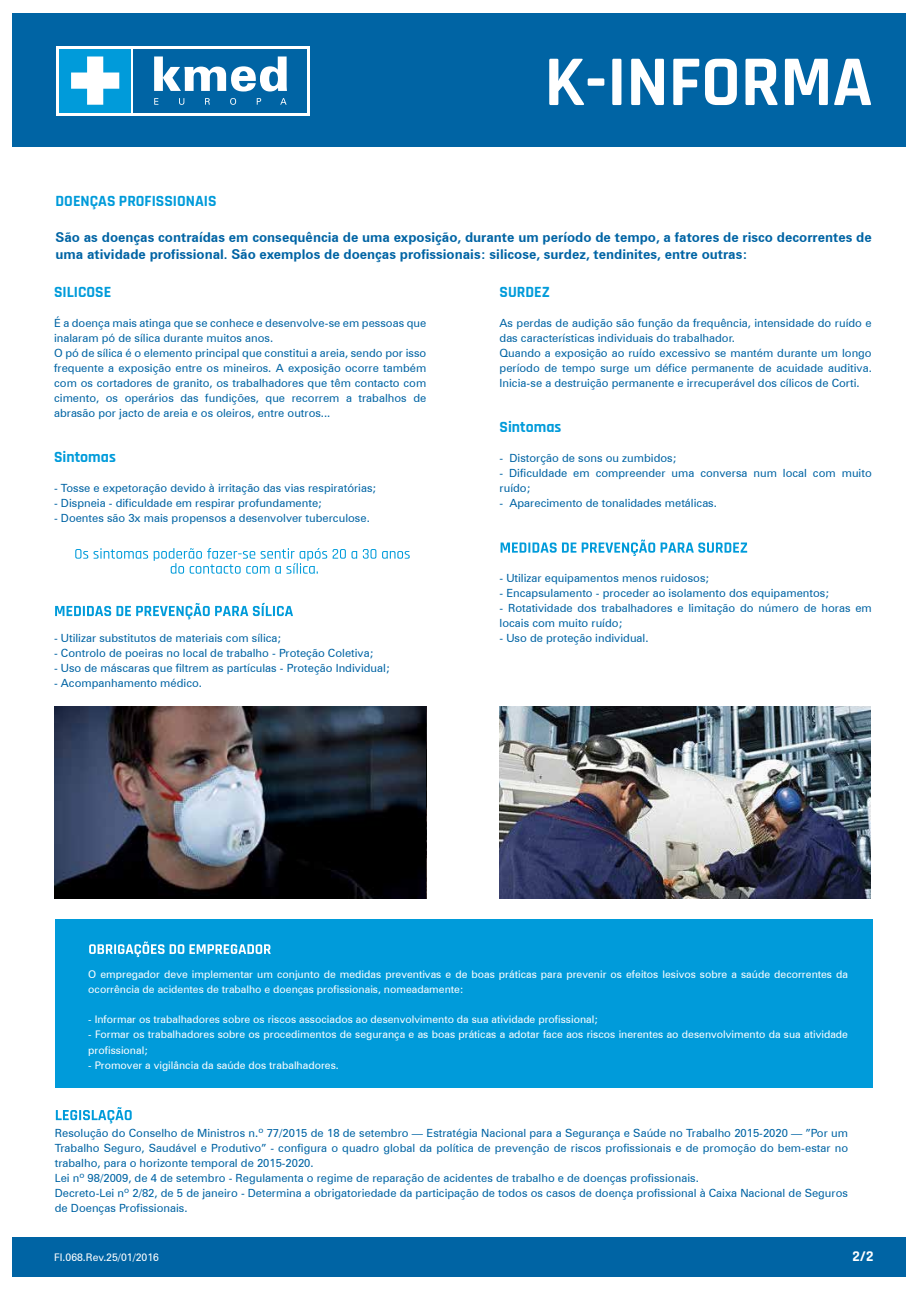
<style>
.page{position:relative;width:919px;height:1289px;background:#fff}
.page>*{position:absolute;margin:0;border:0;box-sizing:border-box;transform-origin:0 0}
.t1{font:700 72px "Rajdhani";color:#fff}
.t2{font:700 15.75px "Rajdhani";color:#009bda}
.t3{font:700 15px "Rajdhani";color:#fff}
.t4{font:700 13.5px/16.5px "Zurich BT";color:#0064a4}
.t5{font:11.25px/15px "Zurich BT";color:#0064a4}
.t6{font:10.5px/15px "Zurich BT";color:#fff}
</style>
<div class="page">
<div style="left:55px;top:918px;width:817px;height:169px;background:#009bda"></div>
<div style="left:13px;top:1236px;width:893px;height:40px;background:#0064a4"></div>
<div style="left:13px;top:13px;width:893px;height:133px;background:#0064a4"></div>
<svg style="left:57px;top:46px;width:253px;height:69px;background:#d8e9f3"></svg>
<div style="left:134px;top:49px;width:173px;height:63px;background:#0064a4"></div>
<div style="left:59px;top:49px;width:72px;height:63px;background:#009bda"></div>
<svg style="left:154px;top:56px;width:133px;height:35px"></svg>
<svg style="left:154px;top:98px;width:4px;height:7px"></svg>
<svg style="left:179px;top:98px;width:5px;height:7px"></svg>
<svg style="left:205px;top:98px;width:5px;height:7px"></svg>
<svg style="left:230px;top:98px;width:6px;height:7px"></svg>
<svg style="left:257px;top:98px;width:4px;height:7px"></svg>
<svg style="left:280px;top:98px;width:6px;height:7px"></svg>
<svg style="left:71px;top:56px;width:48px;height:49px"></svg>
<svg style="left:500px;top:542px;width:56px;height:10px"></svg>
<svg style="left:562px;top:539px;width:185px;height:17px"></svg>
<svg style="left:89px;top:941px;width:182px;height:16px"></svg>
<img style="left:54px;top:706px;width:371px;height:192px">
<img style="left:499px;top:706px;width:371px;height:192px">
<svg style="left:56px;top:1107px;width:76px;height:16px"></svg>
<svg style="left:55px;top:603px;width:238px;height:16px"></svg>
<svg style="left:75px;top:548px;width:73px;height:10px"></svg>
<svg style="left:363px;top:549px;width:13px;height:9px"></svg>
<svg style="left:382px;top:551px;width:27px;height:7px"></svg>
<svg style="left:154px;top:548px;width:203px;height:25px"></svg>
<h1 class="t1" style="left:544px;top:38px;width:329px">K-INFORMA</h1>
<h2 class="t2" style="left:56px;top:191px;width:162px">DOENÇAS PROFISSIONAIS</h2>
<p class="t4" style="left:56px;top:229px;width:817px">São as doenças contraídas em consequência de uma exposição, durante um período de tempo, a fatores de risco decorrentes de uma atividade profissional. São exemplos de doenças profissionais: silicose, surdez, tendinites, entre outras:</p>
<h2 class="t2" style="left:54px;top:282px;width:59px">SILICOSE</h2>
<p class="t5" style="left:54px;top:315px;width:374px">É a doença mais atinga que se conhece e desenvolve-se em pessoas que inalaram pó de sílica durante muitos anos.<br>O pó de sílica é o elemento principal que constitui a areia, sendo por isso frequente a exposição entre os mineiros. A exposição ocorre também com os cortadores de granito, os trabalhadores que têm contacto com cimento, os operários das fundições, que recorrem a trabalhos de abrasão por jacto de areia e os oleiros, entre outros...</p>
<h2 class="t2" style="left:54px;top:447px;width:63px">Sintomas</h2>
<p class="t5" style="left:54px;top:480px;width:324px">- Tosse e expetoração devido à irritação das vias respiratórias;</p>
<p class="t5" style="left:54px;top:495px;width:270px">- Dispneia - dificuldade em respirar profundamente;</p>
<p class="t5" style="left:54px;top:510px;width:317px">- Doentes são 3x mais propensos a desenvolver tuberculose.</p>
<h2 class="t2" style="left:499px;top:282px;width:52px">SURDEZ</h2>
<p class="t5" style="left:499px;top:315px;width:374px">As perdas de audição são função da frequência, intensidade do ruído e das características individuais do trabalhador.<br>Quando a exposição ao ruído excessivo se mantém durante um longo período de tempo surge um défice permanente de acuidade auditiva.<br>Inicia-se a destruição permanente e irrecuperável dos cílicos de Corti.</p>
<h2 class="t2" style="left:499px;top:417px;width:63px">Sintomas</h2>
<p class="t5" style="left:499px;top:450px;width:179px">- Distorção de sons ou zumbidos;</p>
<p class="t5" style="left:499px;top:465px;width:374px">- Dificuldade em compreender uma conversa num local com muito ruído;</p>
<p class="t5" style="left:499px;top:495px;width:219px">- Aparecimento de tonalidades metálicas.</p>
<p class="t5" style="left:54px;top:630px;width:229px">- Utilizar substitutos de materiais com sílica;</p>
<p class="t5" style="left:54px;top:645px;width:321px">- Controlo de poeiras no local de trabalho - Proteção Coletiva;</p>
<p class="t5" style="left:54px;top:660px;width:337px">- Uso de máscaras que filtrem as partículas - Proteção Individual;</p>
<p class="t5" style="left:54px;top:675px;width:149px">- Acompanhamento médico.</p>
<p class="t5" style="left:499px;top:570px;width:212px">- Utilizar equipamentos menos ruidosos;</p>
<p class="t5" style="left:499px;top:585px;width:331px">- Encapsulamento - proceder ao isolamento dos equipamentos;</p>
<p class="t5" style="left:499px;top:600px;width:374px">- Rotatividade dos trabalhadores e limitação do número de horas em locais com muito ruído;</p>
<p class="t5" style="left:499px;top:630px;width:150px">- Uso de proteção individual.</p>
<p class="t6" style="left:88px;top:967px;width:761px">O empregador deve implementar um conjunto de medidas preventivas e de boas práticas para prevenir os efeitos lesivos sobre a saúde decorrentes da ocorrência de acidentes de trabalho e doenças profissionais, nomeadamente:</p>
<p class="t6" style="left:88px;top:1012px;width:511px">- Informar os trabalhadores sobre os riscos associados ao desenvolvimento da sua atividade profissional;</p>
<p class="t6" style="left:88px;top:1027px;width:761px">- Formar os trabalhadores sobre os procedimentos de segurança e as boas práticas a adotar face aos riscos inerentes ao desenvolvimento da sua atividade profissional;</p>
<p class="t6" style="left:88px;top:1057px;width:252px">- Promover a vigilância da saúde dos trabalhadores.</p>
<p class="t5" style="left:55px;top:1124px;width:794px">Resolução do Conselho de Ministros n.º 77/2015 de 18 de setembro — Estratégia Nacional para a Segurança e Saúde no Trabalho 2015-2020 — ”Por um Trabalho Seguro, Saudável e Produtivo” - configura o quadro global da política de prevenção de riscos profissionais e de promoção do bem-estar no trabalho, para o horizonte temporal de 2015-2020.<br>Lei nº 98/2009, de 4 de setembro - Regulamenta o regime de reparação de acidentes de trabalho e de doenças profissionais.<br>Decreto-Lei nº 2/82, de 5 de janeiro - Determina a obrigatoriedade da participação de todos os casos de doença profissional à Caixa Nacional de Seguros de Doenças Profissionais.</p>
<p class="t6" style="left:54px;top:1249px;width:106px">FI.068.Rev.25/01/2016</p>
<h3 class="t3" style="left:852px;top:1247px;width:22px">2/2</h3>
</div>
